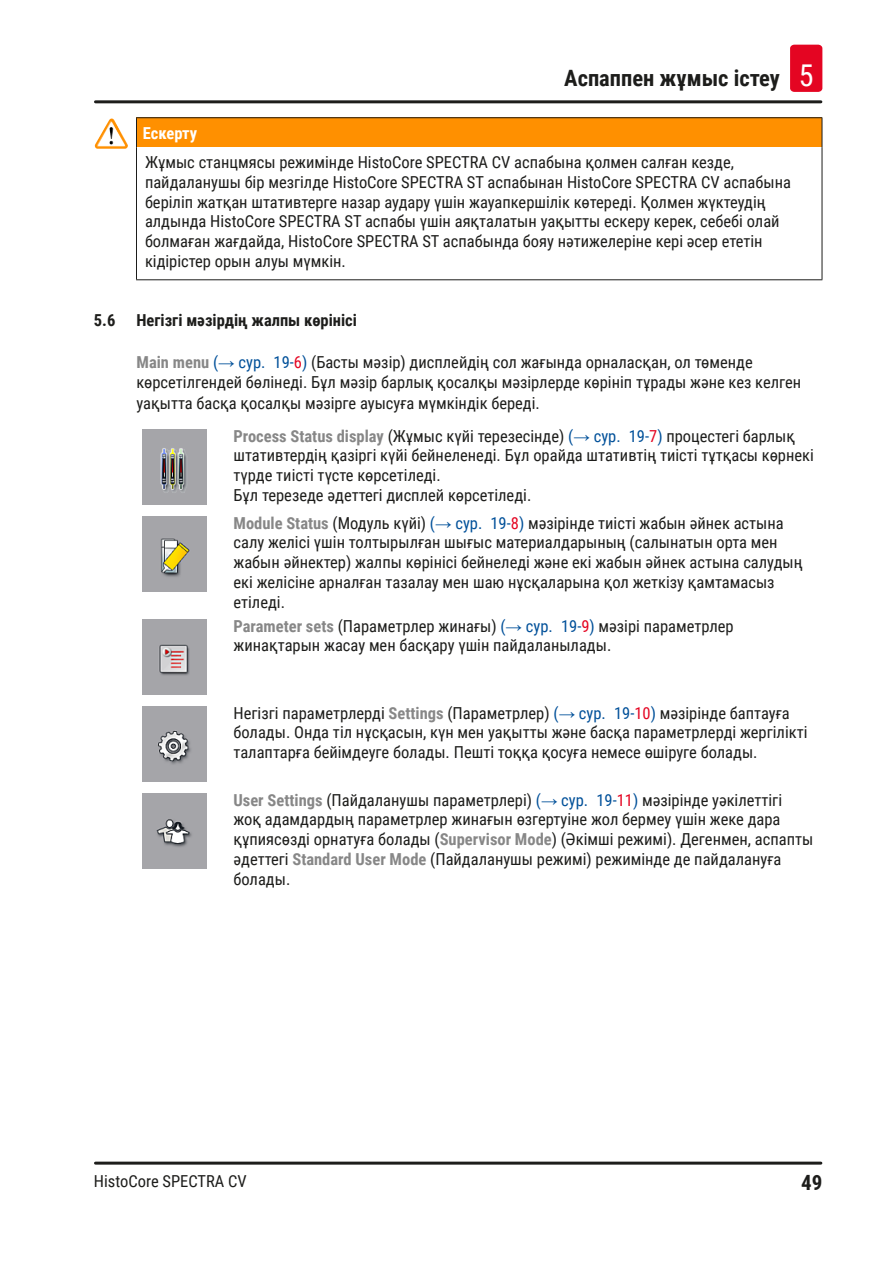
<style>
.page{position:relative;width:893px;height:1263px;background:#fff}
.page>*{position:absolute;margin:0;border:0;box-sizing:border-box;transform-origin:0 0}
.t1{font:700 22.5px "Roboto Condensed";color:#1d1d1b}
.t2{font:700 21px "Roboto Condensed";color:#1d1d1b}
.Table_text{font:16.5px/19.8px "Roboto Condensed";color:#1d1d1b}
.Source_of_danger{font:16.5px/19.8px "Roboto Condensed";color:#1d1d1b}
.Description_text{font:16.5px/20.9px "Roboto Condensed";color:#1d1d1b}
.t3{font:700 16.5px "Roboto Condensed";color:#1d1d1b}
.Signalword__no_use_a{font:700 16.5px "Roboto Condensed";letter-spacing:-.005em;color:#fff}
.s1{font-weight:400;font-size:30px;color:#fff}
.s2{font-weight:700;color:#878787}
.s3{color:#005099}
.s4{font-family:"Arial";color:#005099}
.s5{color:#e40522}
</style>
<div class="page">
<hr style="left:95px;top:100px;width:726px;height:3px;background:#1d1d1b">
<hr style="left:95px;top:1161px;width:726px;height:3px;background:#1d1d1b">
<div style="left:790px;top:45px;width:32px;height:47px;background:#e40522;border-radius:4px"></div>
<div style="left:136px;top:118px;width:686px;height:30px;background:#ff9000"></div>
<hr style="left:136px;top:118px;width:1px;height:30px;background:#1d1d1b">
<hr style="left:136px;top:148px;width:1px;height:131px;background:#1d1d1b">
<hr style="left:822px;top:148px;width:1px;height:131px;background:#1d1d1b">
<hr style="left:136px;top:279px;width:686px;height:1px;background:#1d1d1b">
<hr style="left:136px;top:117px;width:686px;height:1px;background:#1d1d1b">
<hr style="left:822px;top:118px;width:1px;height:30px;background:#1d1d1b">
<img style="left:97px;top:119px;width:14px;height:22px">
<img style="left:142px;top:430px;width:64px;height:75px">
<img style="left:142px;top:517px;width:64px;height:75px">
<img style="left:142px;top:620px;width:64px;height:75px">
<img style="left:142px;top:707px;width:64px;height:75px">
<img style="left:142px;top:794px;width:64px;height:75px">
<h1 class="t1" style="left:564px;top:63px;width:251px">Аспаппен жұмыс істеу <span class="s1">5</span></h1>
<p class="Signalword__no_use_a" style="left:143px;top:122px;width:56px">Ескерту</p>
<p class="Source_of_danger" style="left:145px;top:152px;width:647px">Жұмыс станцмясы режимінде HistoCore SPECTRA CV аспабына қолмен салған кезде, пайдаланушы бір мезгілде HistoCore SPECTRA ST аспабынан HistoCore SPECTRA CV аспабына беріліп жатқан штативтерге назар аудару үшін жауапкершілік көтереді. Қолмен жүктеудің алдында HistoCore SPECTRA ST аспабы үшін аяқталатын уақытты ескеру керек, себебі олай болмаған жағдайда, HistoCore SPECTRA ST аспабында бояу нәтижелеріне кері әсер ететін кідірістер орын алуы мүмкін.</p>
<p class="t3" style="left:94px;top:308px;width:23px">5.6</p>
<p class="t3" style="left:136px;top:308px;width:222px">Негізгі мәзірдің жалпы көрінісі</p>
<p class="Description_text" style="left:136px;top:351px;width:666px"><span class="s2">Main menu</span> <span class="s3">(</span><span class="s4">→</span> <span class="s3">сур. 19‑</span><span class="s5">6</span><span class="s3">)</span> (Басты мәзір) дисплейдің сол жағында орналасқан, ол төменде көрсетілгендей бөлінеді. Бұл мәзір барлық қосалқы мәзірлерде көрініп тұрады және кез келген уақытта басқа қосалқы мәзірге ауысуға мүмкіндік береді.</p>
<p class="Table_text" style="left:233px;top:425px;width:582px"><span class="s2">Process Status display</span> (Жұмыс күйі терезесінде) <span class="s3">(</span><span class="s4">→</span> <span class="s3">сур. 19‑</span><span class="s5">7</span><span class="s3">)</span> процестегі барлық штативтердің қазіргі күйі бейнеленеді. Бұл орайда штативтің тиісті тұтқасы көрнекі түрде тиісті түсте көрсетіледі.<br>Бұл терезеде әдеттегі дисплей көрсетіледі.</p>
<p class="Table_text" style="left:233px;top:512px;width:571px"><span class="s2">Module Status</span> (Модуль күйі) <span class="s3">(</span><span class="s4">→</span> <span class="s3">сур. 19‑</span><span class="s5">8</span><span class="s3">)</span> мәзірінде тиісті жабын әйнек астына салу желісі үшін толтырылған шығыс материалдарының (салынатын орта мен жабын әйнектер) жалпы көрінісі бейнеледі және екі жабын әйнек астына салудың екі желісіне арналған тазалау мен шаю нұсқаларына қол жеткізу қамтамасыз етіледі.</p>
<p class="Table_text" style="left:233px;top:615px;width:502px"><span class="s2">Parameter sets</span> (Параметрлер жинағы) <span class="s3">(</span><span class="s4">→</span> <span class="s3">сур. 19‑</span><span class="s5">9</span><span class="s3">)</span> мәзірі параметрлер жинақтарын жасау мен басқару үшін пайдаланылады.</p>
<p class="Table_text" style="left:233px;top:702px;width:575px">Негізгі параметрлерді <span class="s2">Settings</span> (Параметрлер) <span class="s3">(</span><span class="s4">→</span> <span class="s3">сур. 19‑</span><span class="s5">10</span><span class="s3">)</span> мәзірінде баптауға болады. Онда тіл нұсқасын, күн мен уақытты және басқа параметрлерді жергілікті талаптарға бейімдеуге болады. Пешті тоққа қосуға немесе өшіруге болады.</p>
<p class="Table_text" style="left:233px;top:789px;width:581px"><span class="s2">User Settings</span> (Пайдаланушы параметрлері) <span class="s3">(</span><span class="s4">→</span> <span class="s3">сур. 19‑</span><span class="s5">11</span><span class="s3">)</span> мәзірінде уәкілеттігі жоқ адамдардың параметрлер жинағын өзгертуіне жол бермеу үшін жеке дара құпиясөзді орнатуға болады (<span class="s2">Supervisor Mode</span>) (Әкімші режимі). Дегенмен, аспапты әдеттегі <span class="s2">Standard User Mode</span> (Пайдаланушы режимі) режимінде де пайдалануға болады.</p>
<p class="Source_of_danger" style="left:94px;top:1170px;width:154px">HistoCore SPECTRA CV</p>
<p class="t2" style="left:801px;top:1168px;width:23px">49</p>
</div>
